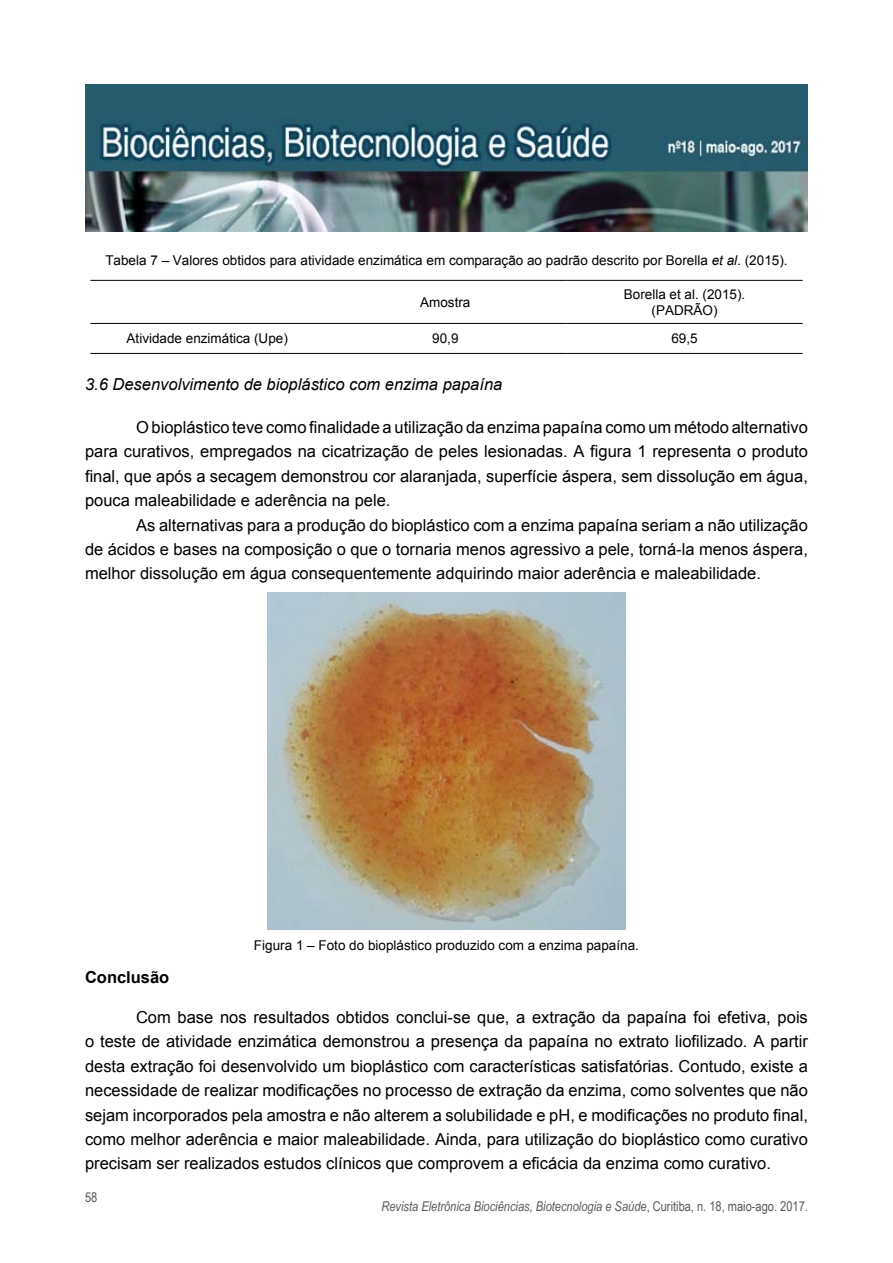
<style>
.page{position:relative;width:893px;height:1263px;background:#fff}
.page>*{position:absolute;margin:0;border:0;box-sizing:border-box;transform-origin:0 0}
.t1{font:16.5px/24.5px "Arial";color:#000;text-align:justify}
.t2{font:italic 16.5px "Arial";color:#000}
.t3{font:700 16.5px "Arial";color:#000}
.t4{font:13.5px/16.2px "Arial";color:#000;text-align:center}
.t5{font:italic 13.5px "Arial Narrow";color:#58595b}
.t6{font:13.5px "Arial Narrow";color:#58595b}
.s1{font-style:italic}
.s2{font-style:normal}
</style>
<div class="page">
<img style="left:85px;top:85px;width:723px;height:146px">
<hr style="left:90px;top:280px;width:234px;height:1px;background:#000">
<hr style="left:324px;top:280px;width:243px;height:1px;background:#000">
<hr style="left:567px;top:280px;width:236px;height:1px;background:#000">
<hr style="left:90px;top:323px;width:234px;height:1px;background:#000">
<hr style="left:324px;top:323px;width:243px;height:1px;background:#000">
<hr style="left:567px;top:323px;width:236px;height:1px;background:#000">
<hr style="left:90px;top:353px;width:234px;height:1px;background:#000">
<hr style="left:324px;top:353px;width:243px;height:1px;background:#000">
<hr style="left:567px;top:353px;width:236px;height:1px;background:#000">
<img style="left:267px;top:592px;width:359px;height:337px">
<p class="t4" style="left:105px;top:252px;width:684px">Tabela 7 – Valores obtidos para atividade enzimática em comparação ao padrão descrito por Borella <span class="s1">et al</span>. (2015).</p>
<p class="t4" style="left:420px;top:294px;width:52px">Amostra</p>
<p class="t4" style="left:624px;top:286px;width:123px">Borella et al. (2015). (PADRÃO)</p>
<p class="t4" style="left:127px;top:331px;width:163px">Atividade enzimática (Upe)</p>
<p class="t4" style="left:432px;top:331px;width:28px">90,9</p>
<p class="t4" style="left:671px;top:331px;width:28px">69,5</p>
<p class="t2" style="left:85px;top:374px;width:419px">3.6 Desenvolvimento de bioplástico com enzima papaína</p>
<p class="t1" style="left:85px;top:415px;width:724px;text-indent:51px">O bioplástico teve como finalidade a utilização da enzima papaína como um método alternativo para curativos, empregados na cicatrização de peles lesionadas. A figura 1 representa o produto final, que após a secagem demonstrou cor alaranjada, superfície áspera, sem dissolução em água, pouca maleabilidade e aderência na pele.</p>
<p class="t1" style="left:85px;top:513px;width:724px;text-indent:51px">As alternativas para a produção do bioplástico com a enzima papaína seriam a não utilização de ácidos e bases na composição o que o tornaria menos agressivo a pele, torná-la menos áspera, melhor dissolução em água consequentemente adquirindo maior aderência e maleabilidade.</p>
<p class="t4" style="left:254px;top:937px;width:386px">Figura 1 – Foto do bioplástico produzido com a enzima papaína.</p>
<p class="t3" style="left:85px;top:966px;width:86px">Conclusão</p>
<p class="t1" style="left:85px;top:1005px;width:724px;text-indent:51px">Com base nos resultados obtidos conclui-se que, a extração da papaína foi efetiva, pois o teste de atividade enzimática demonstrou a presença da papaína no extrato liofilizado. A partir desta extração foi desenvolvido um bioplástico com características satisfatórias. Contudo, existe a necessidade de realizar modificações no processo de extração da enzima, como solventes que não sejam incorporados pela amostra e não alterem a solubilidade e pH, e modificações no produto final, como melhor aderência e maior maleabilidade. Ainda, para utilização do bioplástico como curativo precisam ser realizados estudos clínicos que comprovem a eficácia da enzima como curativo.</p>
<p class="t6" style="left:85px;top:1187px;width:14px">58</p>
<p class="t5" style="left:381px;top:1197px;width:428px">Revista Eletrônica Biociências, Biotecnologia e Saúde<span class="s2">, Curitiba, n. 18, maio-ago. 2017.</span></p>
</div>
